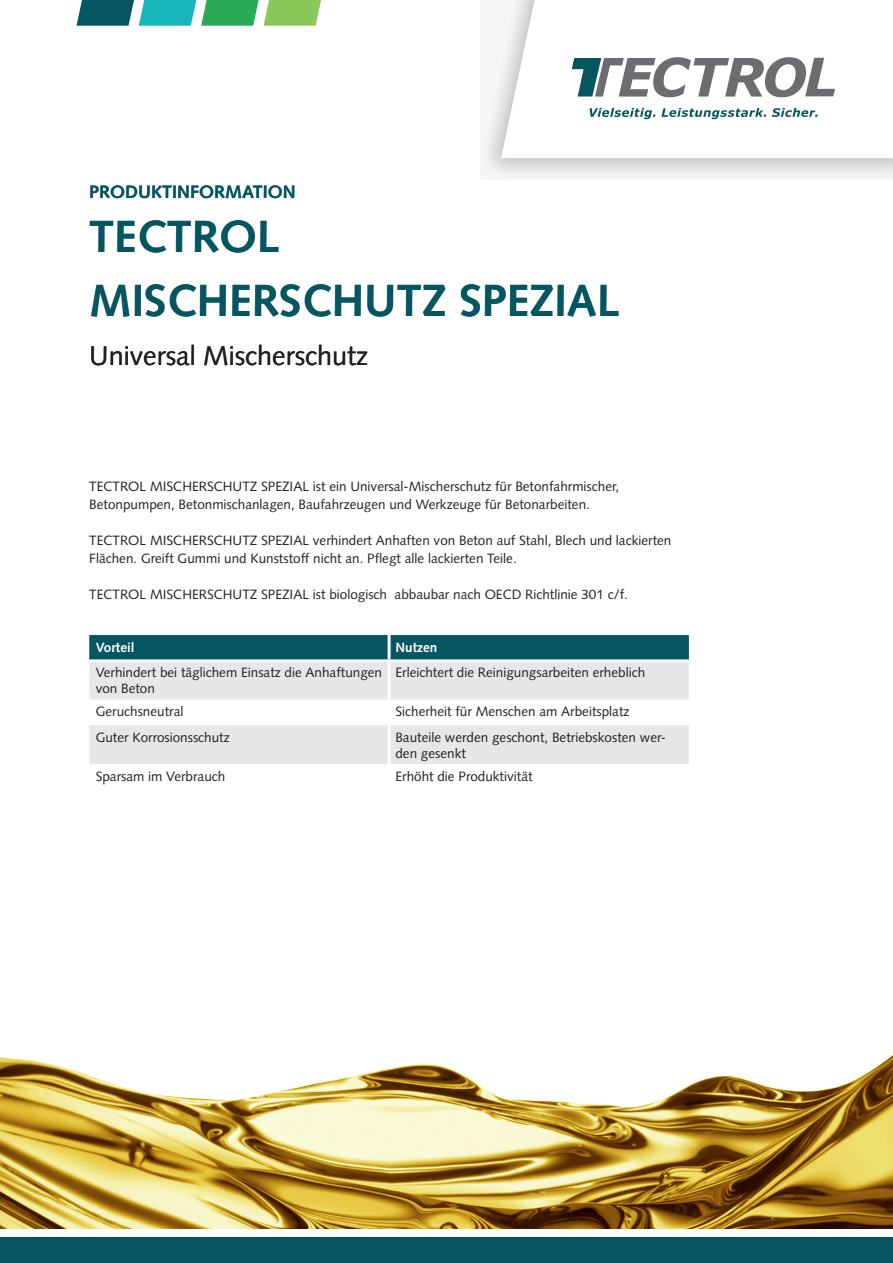
<style>
.page{position:relative;width:893px;height:1263px;background:#fff}
.page>*{position:absolute;margin:0;border:0;box-sizing:border-box;transform-origin:0 0}
.Produktname{font:700 45px "Syntax LT Std";color:#055661}
.Produktname-2{font:27px "Syntax LT Std";color:#231f20}
.Kopfzeile{font:700 18px "Syntax LT Std";color:#055661}
.Copy{font:13.5px/18px "Syntax LT Std";color:#231f20}
.ENE-Tabelle-Normal{font:13.5px/16.2px "Syntax LT Std";color:#231f20}
.ENE-Tabelle-Headline{font:700 13.5px "Syntax LT Std";color:#fff}
</style>
<div class="page">
<svg style="left:483px;top:71px;width:410px;height:107px"></svg>
<svg style="left:501px;top:0;width:392px;height:158px"></svg>
<svg style="left:590px;top:108px;width:65px;height:11px"></svg>
<svg style="left:661px;top:108px;width:105px;height:11px"></svg>
<svg style="left:772px;top:108px;width:46px;height:9px"></svg>
<svg style="left:572px;top:57px;width:263px;height:40px"></svg>
<svg style="left:77px;top:0;width:244px;height:26px;background:#53ae88"></svg>
<div style="left:0;top:1237px;width:893px;height:26px;background:#055661"></div>
<div style="left:89px;top:635px;width:600px;height:24px;background:#055661"></div>
<div style="left:89px;top:662px;width:600px;height:38px;background:#e6e7e9"></div>
<div style="left:89px;top:725px;width:600px;height:39px;background:#e6e7e9"></div>
<hr style="left:388px;top:635px;width:3px;height:24px;background:#fff">
<hr style="left:388px;top:662px;width:3px;height:38px;background:#fff">
<hr style="left:388px;top:725px;width:3px;height:39px;background:#fff">
<img style="left:0;top:1055px;width:893px;height:174px">
<p class="Kopfzeile" style="left:89px;top:182px;width:208px">PRODUKTINFORMATION</p>
<p class="Produktname" style="left:89px;top:211px;width:191px">TECTROL</p>
<p class="Produktname" style="left:89px;top:274px;width:532px">MISCHERSCHUTZ SPEZIAL</p>
<p class="Produktname-2" style="left:89px;top:340px;width:280px">Universal Mischerschutz</p>
<p class="Copy" style="left:89px;top:477px;width:531px">TECTROL MISCHERSCHUTZ SPEZIAL ist ein Universal-Mischerschutz für Betonfahrmischer,<br>Betonpumpen, Betonmischanlagen, Baufahrzeugen und Werkzeuge für Betonarbeiten.</p>
<p class="Copy" style="left:89px;top:531px;width:584px">TECTROL MISCHERSCHUTZ SPEZIAL verhindert Anhaften von Beton auf Stahl, Blech und lackierten<br>Flächen. Greift Gummi und Kunststoff nicht an. Pflegt alle lackierten Teile.</p>
<p class="Copy" style="left:89px;top:585px;width:540px">TECTROL MISCHERSCHUTZ SPEZIAL ist biologisch abbaubar nach OECD Richtlinie 301 c/f.</p>
<p class="ENE-Tabelle-Headline" style="left:96px;top:639px;width:41px">Vorteil</p>
<p class="ENE-Tabelle-Headline" style="left:395px;top:639px;width:43px">Nutzen</p>
<p class="ENE-Tabelle-Normal" style="left:96px;top:664px;width:288px">Verhindert bei täglichem Einsatz die Anhaftungen von Beton</p>
<p class="ENE-Tabelle-Normal" style="left:395px;top:664px;width:251px">Erleichtert die Reinigungsarbeiten erheblich</p>
<p class="ENE-Tabelle-Normal" style="left:96px;top:703px;width:89px">Geruchsneutral</p>
<p class="ENE-Tabelle-Normal" style="left:395px;top:703px;width:236px">Sicherheit für Menschen am Arbeitsplatz</p>
<p class="ENE-Tabelle-Normal" style="left:96px;top:729px;width:136px">Guter Korrosionsschutz</p>
<p class="ENE-Tabelle-Normal" style="left:395px;top:729px;width:272px">Bauteile werden geschont, Betriebskosten wer&shy;den gesenkt</p>
<p class="ENE-Tabelle-Normal" style="left:96px;top:768px;width:131px">Sparsam im Verbrauch</p>
<p class="ENE-Tabelle-Normal" style="left:395px;top:768px;width:139px">Erhöht die Produktivität</p>
</div>
